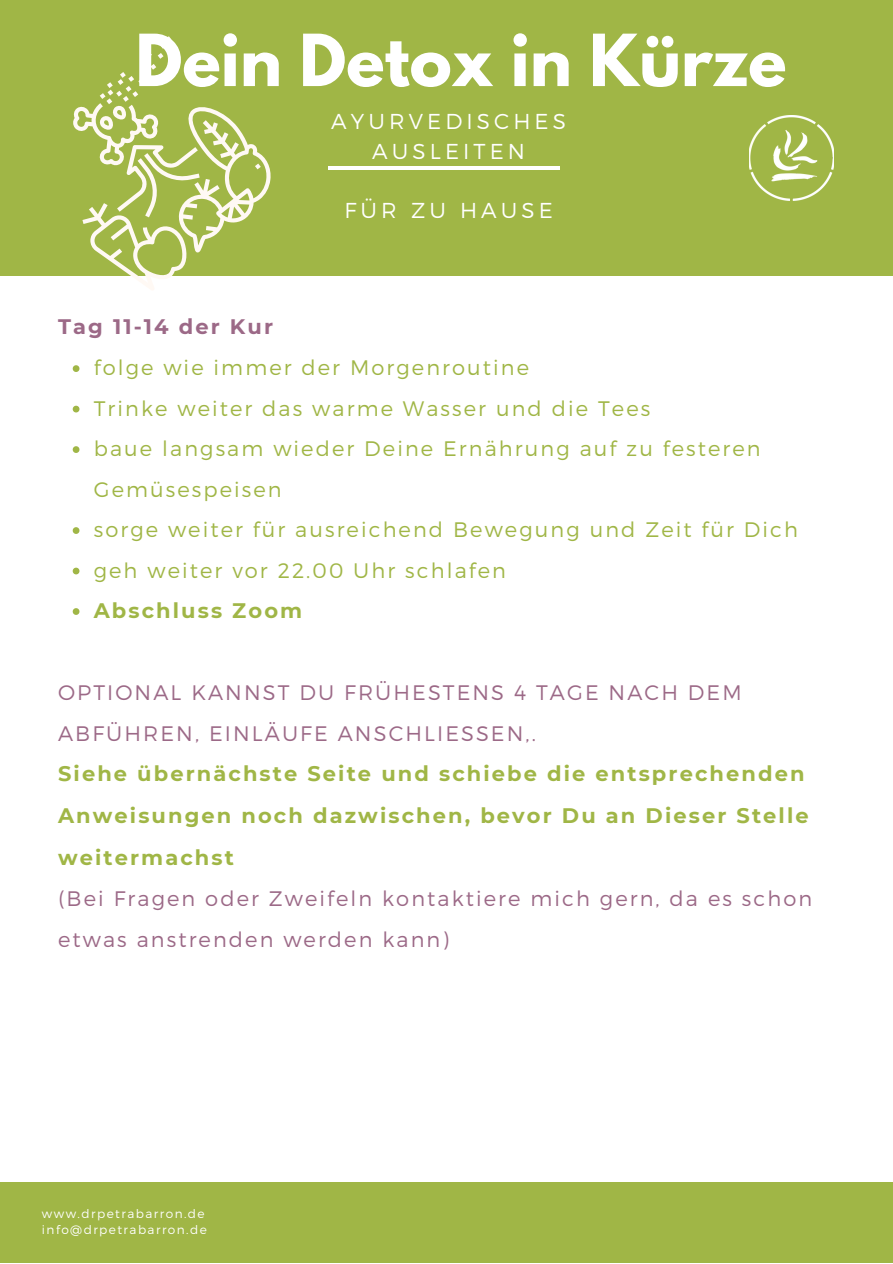
<style>
.page{position:relative;width:893px;height:1264px;background:#fff}
.page>*{position:absolute;margin:0;border:0;box-sizing:border-box;transform-origin:0 0}
.t1{font:700 63.6px "League Spartan";color:#fff}
.t2{font:300 21.6px/29.5px "Montserrat";letter-spacing:.19em;color:#fff;text-align:center}
.t3{font:300 21px/40.5px "Montserrat";letter-spacing:.1em;color:#a0b646}
.t4{font:300 21px/40.5px "Montserrat";letter-spacing:.1em;color:#9c6987}
.t5{font:700 21px/41.5px "Montserrat";letter-spacing:.1em;color:#a0b646}
.t6{font:700 21px "Montserrat";letter-spacing:.1em;color:#9c6987}
.t7{font:300 12.15px/16.4px "Montserrat";letter-spacing:.12em;color:#fff}
</style>
<div class="page">
<div style="left:0;top:0;width:892px;height:275px;background:#a0b646"></div>
<hr style="left:328px;top:167px;width:231px;height:3px;background:#fff">
<div style="left:0;top:1182px;width:892px;height:80px;background:#a0b646"></div>
<img style="left:749px;top:115px;width:84px;height:86px">
<svg style="left:66px;top:36px;width:222px;height:254px"></svg>
<svg style="left:73px;top:365px;width:6px;height:7px"></svg>
<svg style="left:73px;top:406px;width:6px;height:6px"></svg>
<svg style="left:73px;top:446px;width:6px;height:7px"></svg>
<svg style="left:73px;top:527px;width:6px;height:7px"></svg>
<svg style="left:73px;top:567px;width:6px;height:7px"></svg>
<svg style="left:73px;top:608px;width:6px;height:7px"></svg>
<h1 class="t1" style="left:135px;top:29px;width:652px">Dein Detox in Kürze</h1>
<p class="t2" style="left:331px;top:106px;width:236px">AYURVEDISCHES<br>AUSLEITEN</p>
<p class="t2" style="left:344px;top:194px;width:210px">FÜR ZU HAUSE</p>
<p class="t6" style="left:58px;top:313px;width:216px">Tag 11-14 der Kur</p>
<p class="t3" style="left:94px;top:346px;width:705px">folge wie immer der Morgenroutine<br>Trinke weiter das warme Wasser und die Tees<br>baue langsam wieder Deine Ernährung auf zu festeren Gemüsespeisen<br>sorge weiter für ausreichend Bewegung und Zeit für Dich geh weiter vor 22.00 Uhr schlafen</p>
<p class="t5" style="left:94px;top:590px;width:210px">Abschluss Zoom</p>
<p class="t4" style="left:58px;top:671px;width:685px">OPTIONAL KANNST DU FRÜHESTENS 4 TAGE NACH DEM<br>ABFÜHREN, EINLÄUFE ANSCHLIESSEN,.</p>
<p class="t5" style="left:58px;top:753px;width:752px">Siehe übernächste Seite und schiebe die entsprechenden<br>Anweisungen noch dazwischen, bevor Du an Dieser Stelle weitermachst</p>
<p class="t4" style="left:58px;top:877px;width:755px">(Bei Fragen oder Zweifeln kontaktiere mich gern, da es schon etwas anstrenden werden kann)</p>
<p class="t7" style="left:42px;top:1204px;width:166px">www.drpetrabarron.de info@drpetrabarron.de</p>
</div>
